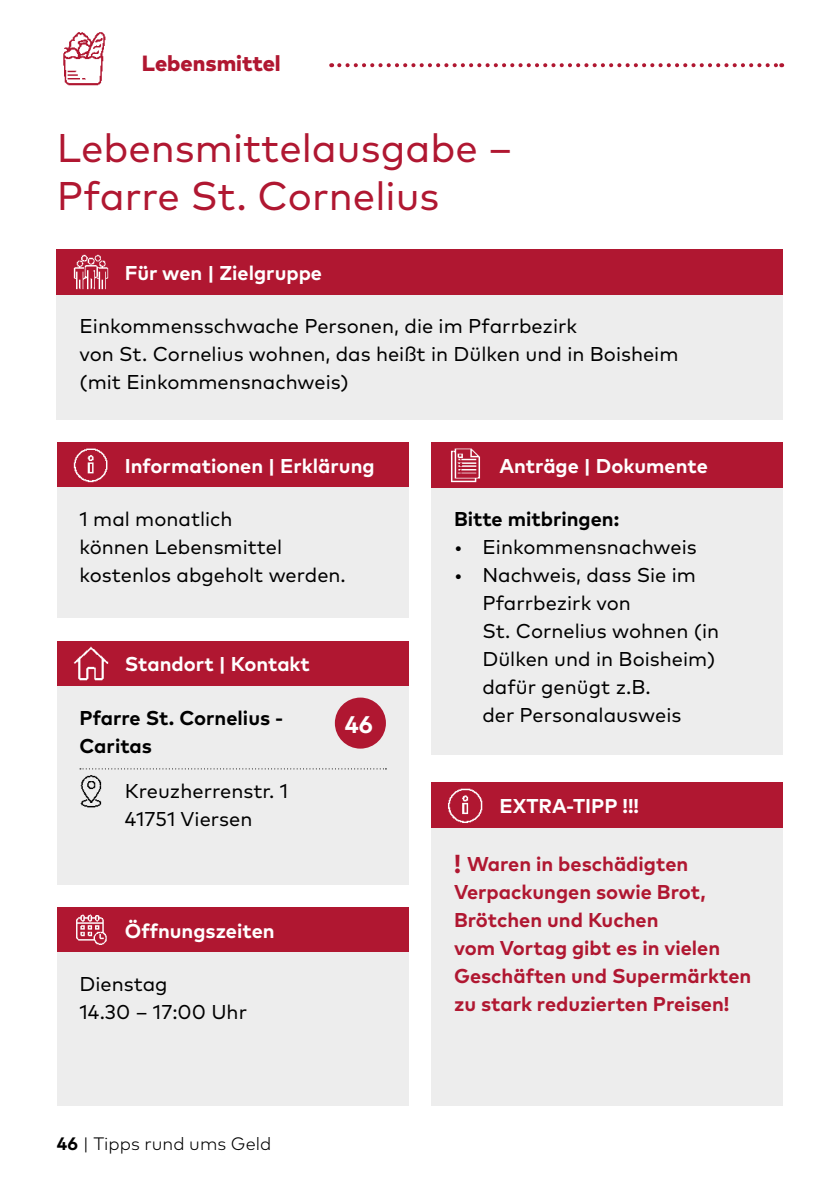
<style>
.page{position:relative;width:840px;height:1191px;background:#fff}
.page>*{position:absolute;margin:0;border:0;box-sizing:border-box;transform-origin:0 0}
.t1{font:40px/48px "Mark Pro";color:#b01731}
.t2{font:700 24px "Mark Pro";color:#fff}
.t3{font:800 22px "Mark Pro";color:#b01731}
.t4{font:20px/28px "Mark Pro";color:#000}
.t5{font:700 20px/28px "Mark Pro";color:#b01731}
.t6{font:700 20px "Mark Pro";color:#fff}
.t7{font:700 20px/28px "Mark Pro";color:#000}
.t8{font:300 18px "Mark Pro";color:#000}
.s1{font-weight:700}
.s2{font-size:26px}
</style>
<div class="page">
<img style="left:63px;top:32px;width:43px;height:54px">
<svg style="left:339px;top:63px;width:442px;height:4px"></svg>
<div style="left:57px;top:907px;width:351px;height:45px;background:#b01731"></div>
<div style="left:57px;top:641px;width:351px;height:45px;background:#b01731"></div>
<div style="left:57px;top:249px;width:725px;height:46px;background:#b01731"></div>
<div style="left:57px;top:442px;width:351px;height:46px;background:#b01731"></div>
<div style="left:431px;top:782px;width:351px;height:46px;background:#b01731"></div>
<div style="left:57px;top:952px;width:351px;height:154px;background:#ededed"></div>
<div style="left:57px;top:686px;width:351px;height:198px;background:#ededed"></div>
<svg style="left:80px;top:768px;width:306px;height:1px"></svg>
<img style="left:80px;top:775px;width:22px;height:33px">
<div style="left:57px;top:295px;width:725px;height:125px;background:#ededed"></div>
<div style="left:57px;top:488px;width:351px;height:130px;background:#ededed"></div>
<div style="left:431px;top:828px;width:351px;height:278px;background:#ededed"></div>
<img style="left:76px;top:914px;width:31px;height:31px">
<img style="left:73px;top:254px;width:36px;height:36px">
<img style="left:68px;top:448px;width:45px;height:40px">
<img style="left:448px;top:788px;width:35px;height:35px">
<img style="left:73px;top:646px;width:36px;height:35px">
<div style="left:431px;top:442px;width:351px;height:46px;background:#b01731"></div>
<div style="left:431px;top:488px;width:351px;height:266px;background:#ededed"></div>
<img style="left:451px;top:448px;width:29px;height:35px">
<div style="left:334px;top:697px;width:52px;height:51px;background:#b01731;border-radius:50%"></div>
<p class="t3" style="left:142px;top:46px;width:140px">Lebensmittel</p>
<h1 class="t1" style="left:57px;top:121px;width:456px">Lebensmittelausgabe –<br>Pfarre St. Cornelius</h1>
<p class="t6" style="left:125px;top:258px;width:199px">Für wen | Zielgruppe</p>
<p class="t4" style="left:79px;top:311px;width:600px">Einkommensschwache Personen, die im Pfarrbezirk<br>von St. Cornelius wohnen, das heißt in Dülken und in Boisheim (mit Einkommensnachweis)</p>
<p class="t6" style="left:125px;top:451px;width:251px">Informationen | Erklärung</p>
<p class="t4" style="left:79px;top:503px;width:268px">1 mal monatlich<br>können Lebensmittel kostenlos abgeholt werden.</p>
<p class="t6" style="left:125px;top:649px;width:186px">Standort | Kontakt</p>
<p class="t7" style="left:79px;top:702px;width:205px">Pfarre St. Cornelius -<br>Caritas</p>
<p class="t4" style="left:125px;top:775px;width:165px">Kreuzherrenstr. 1<br>41751 Viersen</p>
<p class="t2" style="left:344px;top:706px;width:30px">46</p>
<p class="t6" style="left:125px;top:915px;width:151px">Öffnungszeiten</p>
<p class="t4" style="left:79px;top:968px;width:169px">Dienstag<br>14.30 – 17:00 Uhr</p>
<p class="t8" style="left:57px;top:1130px;width:216px"><span class="s1">46</span> | Tipps rund ums Geld</p>
<p class="t6" style="left:499px;top:451px;width:210px">Anträge | Dokumente</p>
<p class="t7" style="left:454px;top:503px;width:167px">Bitte mitbringen:</p>
<p class="t4" style="left:454px;top:531px;width:244px">• Einkommensnachweis</p>
<p class="t4" style="left:482px;top:559px;width:238px;text-indent:-28px">• Nachweis, dass Sie im<br>Pfarrbezirk von<br>St. Cornelius wohnen (in<br>Dülken und in Boisheim) dafür genügt z.B.<br>der Personalausweis</p>
<p class="t6" style="left:499px;top:791px;width:141px">EXTRA-TIPP !!!</p>
<p class="t5" style="left:454px;top:848px;width:299px"><span class="s2">!</span> Waren in beschädigten<br>Verpackungen sowie Brot,<br>Brötchen und Kuchen<br>vom Vortag gibt es in vielen<br>Geschäften und Supermärkten zu stark reduzierten Preisen!</p>
</div>
